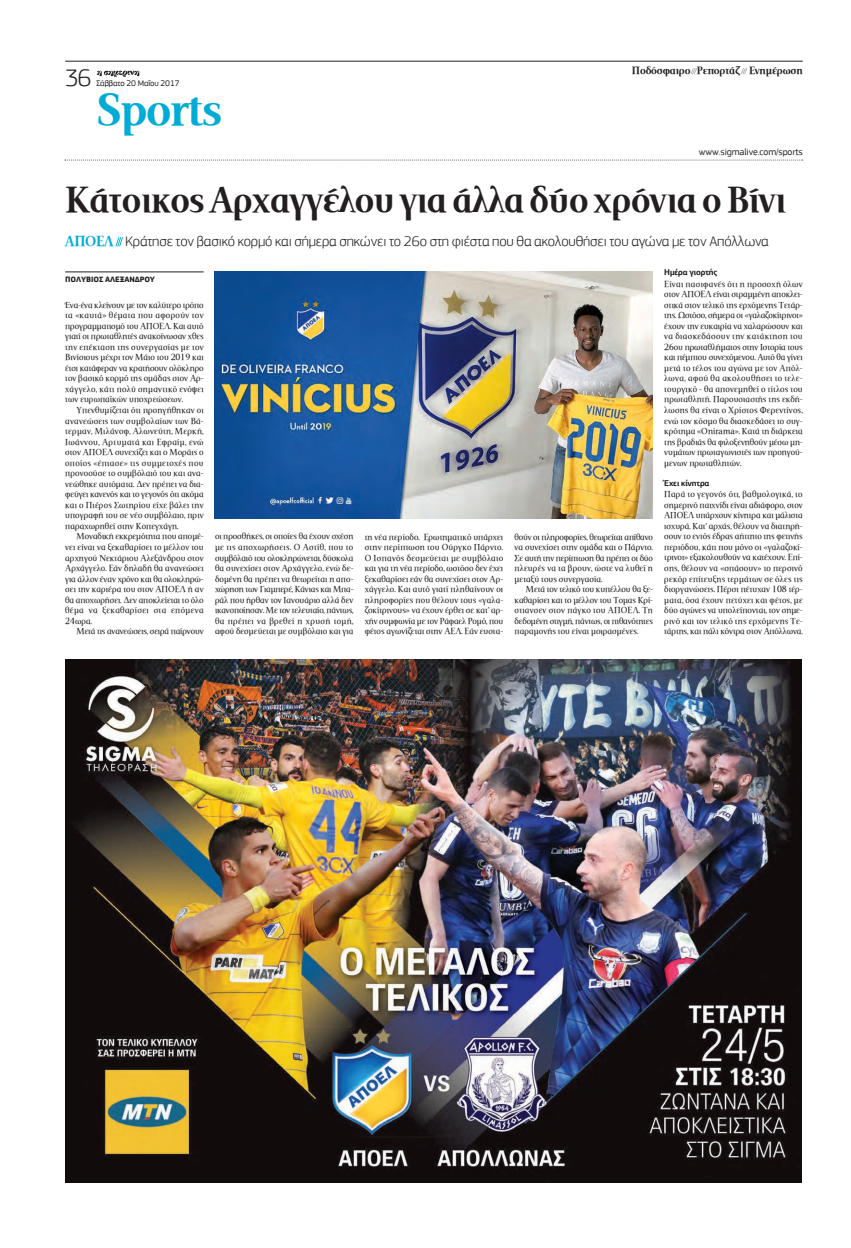
<style>
.page{position:relative;width:851px;height:1248px;background:#fff}
.page>*{position:absolute;margin:0;border:0;box-sizing:border-box;transform-origin:0 0}
.t1{font:700 45.5px "PF Document";letter-spacing:-.03em;color:#00acd5;scale:1.06 1}
.t2{font:700 36px "PF Document";letter-spacing:-.015em;color:#231f20}
.t3{font:300 25px "PF Square Sans Pro";color:#231f20}
.t4{font:300 14.5px "PF Square Sans Pro";letter-spacing:-.01em;color:#231f20}
.t5{font:700 10.5px "PF Document";letter-spacing:-.015em;color:#231f20;scale:1.05 1}
.t6{font:9.5px "PF Square Sans Pro";letter-spacing:-.01em;color:#231f20}
.t7{font:8.8px/10.5px "PF Document";letter-spacing:.005em;color:#231f20;text-align:justify;scale:1.05 1}
.t8{font:8.8px "PF Document";letter-spacing:-.02em;color:#231f20;scale:1.05 1}
.t9{font:8.8px "PF Document";letter-spacing:.03em;color:#231f20;scale:1.05 1}
.t10{font:8.8px "PF Document";letter-spacing:-.015em;color:#231f20;scale:1.05 1}
.t11{font:8.8px "PF Document";letter-spacing:.025em;color:#231f20;scale:1.05 1}
.t12{font:700 8.5px "PF Agora Sans Pro";letter-spacing:-.02em;color:#231f20}
.t13{font:8.5px "PF Square Sans Pro";letter-spacing:-.01em;color:#231f20}
.t14{font:700 8px "PF Square Sans Pro";letter-spacing:-.01em;color:#231f20}
.s1{font-family:"PF Document";font-weight:700;color:#00acd5}
</style>
<div class="page">
<hr style="left:65px;top:61px;width:737px;height:1px;background:#231f20">
<svg style="left:65px;top:159px;width:738px;height:1px"></svg>
<svg style="left:741px;top:68px;width:6px;height:6px"></svg>
<svg style="left:690px;top:68px;width:7px;height:6px"></svg>
<svg style="left:97px;top:70px;width:42px;height:7px"></svg>
<img style="left:65px;top:659px;width:736px;height:522px">
<svg style="left:115px;top:237px;width:8px;height:9px"></svg>
<hr style="left:65px;top:272px;width:139px;height:1px;background:#231f20">
<img style="left:215px;top:272px;width:437px;height:247px">
<p class="t3" style="left:65px;top:68px;width:28px">36</p>
<p class="t13" style="left:96px;top:80px;width:85px">Σάββατο 20 Μαΐου 2017</p>
<p class="t1" style="left:96px;top:90px;width:120px">Sports</p>
<p class="t5" style="left:632px;top:66px;width:164px">Ποδόσφαιρο Ρεπορτάζ Ενημέρωση</p>
<p class="t6" style="left:698px;top:147px;width:105px">www.sigmalive.com/sports</p>
<p class="t2" style="left:65px;top:185px;width:722px">Κάτοικος Αρχαγγέλου για άλλα δύο χρόνια ο Βίνι</p>
<p class="t4" style="left:65px;top:235px;width:705px"><span class="s1">ΑΠΟΕΛ</span> Κράτησε τον βασικό κορμό και σήμερα σηκώνει το 26ο στη φιέστα που θα ακολουθήσει του αγώνα με τον Απόλλωνα</p>
<p class="t14" style="left:65px;top:276px;width:91px">ΠΟΛΥΒΙΟΣ ΑΛΕΞΑΝΔΡΟΥ</p>
<p class="t8" style="left:65px;top:301px;width:133px">Ένα-ένα κλείνουν με τον καλύτερο τρόπο</p>
<p class="t9" style="left:65px;top:311px;width:133px">τα «καυτά» θέματα που αφορούν τον</p>
<p class="t7" style="left:65px;top:321px;width:133px">προγραμματισμό του ΑΠΟΕΛ. Και αυτό</p>
<p class="t7" style="left:65px;top:331px;width:133px">γιατί οι πρωταθλητές ανακοίνωσαν χθες</p>
<p class="t7" style="left:65px;top:342px;width:133px">την επέκταση της συνεργασίας με τον</p>
<p class="t7" style="left:65px;top:352px;width:133px">Βινίσιους μέχρι τον Μάιο του 2019 και</p>
<p class="t10" style="left:65px;top:364px;width:133px">έτσι κατάφεραν να κρατήσουν ολόκληρο</p>
<p class="t7" style="left:65px;top:374px;width:133px">τον βασικό κορμό της ομάδας στον Αρ-</p>
<p class="t11" style="left:65px;top:385px;width:133px">χάγγελο, κάτι πολύ σημαντικό ενόψει</p>
<p class="t7" style="left:65px;top:395px;width:114px">των ευρωπαϊκών υποχρεώσεων.</p>
<p class="t7" style="left:77px;top:405px;width:122px">Υπενθυμίζεται ότι προηγήθηκαν οι</p>
<p class="t7" style="left:65px;top:416px;width:133px">ανανεώσεις των συμβολαίων των Βά-</p>
<p class="t11" style="left:65px;top:427px;width:133px">τερμαν, Μιλάνοφ, Αλωνεύτη, Μερκή,</p>
<p class="t9" style="left:65px;top:438px;width:133px">Ιωάννου, Αρτυματά και Εφραίμ, ενώ</p>
<p class="t7" style="left:65px;top:447px;width:133px">στον ΑΠΟΕΛ συνεχίζει και ο Μοράις ο</p>
<p class="t9" style="left:65px;top:459px;width:133px">οποίος «έπιασε» τις συμμετοχές που</p>
<p class="t7" style="left:65px;top:468px;width:133px">προνοούσε το συμβόλαιό του και ανα-</p>
<p class="t7" style="left:65px;top:479px;width:133px">νεώθηκε αυτόματα. Δεν πρέπει να δια-</p>
<p class="t10" style="left:65px;top:490px;width:133px">φεύγει κανενός και το γεγονός ότι ακόμα</p>
<p class="t7" style="left:65px;top:500px;width:133px">και ο Πιέρος Σωτηρίου είχε βάλει την</p>
<p class="t7" style="left:65px;top:510px;width:133px">υπογραφή του σε νέο συμβόλαιο, πριν</p>
<p class="t7" style="left:65px;top:521px;width:109px">παραχωρηθεί στην Κοπεγχάγη.</p>
<p class="t7" style="left:77px;top:532px;width:122px">Μοναδική εκκρεμότητα που απομέ-</p>
<p class="t7" style="left:65px;top:542px;width:133px">νει είναι να ξεκαθαρίσει το μέλλον του</p>
<p class="t7" style="left:65px;top:553px;width:133px">αρχηγού Νεκτάριου Αλεξάνδρου στον</p>
<p class="t7" style="left:65px;top:563px;width:133px">Αρχάγγελο. Εάν δηλαδή θα ανανεώσει</p>
<p class="t7" style="left:65px;top:574px;width:133px">για άλλον έναν χρόνο και θα ολοκληρώ-</p>
<p class="t7" style="left:65px;top:584px;width:133px">σει την καριέρα του στον ΑΠΟΕΛ ή αν</p>
<p class="t7" style="left:65px;top:595px;width:133px">θα αποχωρήσει. Δεν αποκλείεται το όλο</p>
<p class="t9" style="left:65px;top:606px;width:133px">θέμα να ξεκαθαρίσει στα επόμενα</p>
<p class="t7" style="left:65px;top:616px;width:27px">24ωρα.</p>
<p class="t8" style="left:77px;top:627px;width:122px">Μετά τις ανανεώσεις, σειρά παίρνουν</p>
<p class="t7" style="left:215px;top:532px;width:133px">οι προσθήκες, οι οποίες θα έχουν σχέση με τις αποχωρήσεις. Ο Αστίθ, που το συμβόλαιό του ολοκληρώνεται, δύσκολα θα συνεχίσει στον Αρχάγγελο, ενώ δε&shy;δομένη θα πρέπει να θεωρείται η απο&shy;χώρηση των Γιαμπερέ, Κάνιας και Μπα&shy;ράλ που ήρθαν τον Ιανουάριο αλλά δεν ικανοποίησαν. Με τον τελευταίο, πάντως, θα πρέπει να βρεθεί η χρυσή τομή, αφού δεσμεύεται με συμβόλαιο και για</p>
<p class="t7" style="left:365px;top:532px;width:133px">τη νέα περίοδο. Ερωτηματικό υπάρχει στην περίπτωση του Ούργκο Πάρντο.<br>Ο Ισπανός δεσμεύεται με συμβόλαιο και για τη νέα περίοδο, ωστόσο δεν έχει ξεκαθαρίσει εάν θα συνεχίσει στον Αρ&shy;χάγγελο. Και αυτό γιατί πληθαίνουν οι πληροφορίες που θέλουν τους «γαλα&shy;ζοκίτρινους» να έχουν έρθει σε κατ’ αρ&shy;χήν συμφωνία με τον Ράφαελ Ρομό, που φέτος αγωνίζεται στην ΑΕΛ. Εάν ευστα-</p>
<p class="t8" style="left:514px;top:532px;width:133px">θούν οι πληροφορίες, θεωρείται απίθανο</p>
<p class="t7" style="left:514px;top:542px;width:133px">να συνεχίσει στην ομάδα και ο Πάρντο.</p>
<p class="t8" style="left:514px;top:554px;width:133px">Σε αυτή την περίπτωση θα πρέπει οι δύο</p>
<p class="t7" style="left:514px;top:563px;width:133px">πλευρές να τα βρουν, ώστε να λυθεί η</p>
<p class="t7" style="left:514px;top:574px;width:85px">μεταξύ τους συνεργασία.</p>
<p class="t7" style="left:526px;top:584px;width:122px">Μετά τον τελικό του κυπέλλου θα ξε-</p>
<p class="t7" style="left:514px;top:595px;width:133px">καθαρίσει και το μέλλον του Τομας Κρί-</p>
<p class="t7" style="left:514px;top:605px;width:133px">στιανσεν στον πάγκο του ΑΠΟΕΛ. Τη</p>
<p class="t8" style="left:514px;top:617px;width:133px">δεδομένη στιγμή, πάντως, οι πιθανότητες</p>
<p class="t7" style="left:514px;top:626px;width:119px">παραμονής του είναι μοιρασμένες.</p>
<p class="t12" style="left:664px;top:268px;width:55px">Ημέρα γιορτής</p>
<p class="t7" style="left:664px;top:279px;width:133px">Είναι πασιφανές ότι η προσοχή όλων στον ΑΠΟΕΛ είναι στραμμένη αποκλει&shy;στικά στον τελικό της ερχόμενης Τετάρ&shy;της. Ωστόσο, σήμερα οι «γαλαζοκίτρινοι» έχουν την ευκαιρία να χαλαρώσουν και να διασκεδάσουν την κατάκτηση του 26ου πρωταθλήματος στην Ιστορία τους και πέμπτου συνεχόμενου. Αυτό θα γίνει μετά το τέλος του αγώνα με τον Απόλ&shy;λωνα, αφού θα ακολουθήσει το τελε&shy;τουργικό - θα απονεμηθεί ο τίτλος του πρωταθλητή. Παρουσιαστής της εκδή&shy;λωσης θα είναι ο Χρίστος Φερεντίνος, ενώ τον κόσμο θα διασκεδάσει το συγ&shy;κρότημα «Onirama». Κατά τη διάρκεια της βραδιάς θα φιλοξενηθούν μέσω μη&shy;νυμάτων πρωταγωνιστές των προηγού&shy;μενων πρωταθλητών.</p>
<p class="t12" style="left:664px;top:479px;width:47px">Έχει κίνητρα</p>
<p class="t7" style="left:664px;top:489px;width:133px">Παρά το γεγονός ότι, βαθμολογικά, το σημερινό παιχνίδι είναι αδιάφορο, στον ΑΠΟΕΛ υπάρχουν κίνητρα και μάλιστα ισχυρά. Κατ’ αρχάς, θέλουν να διατηρή&shy;σουν το εντός έδρας αήττητο της φετινής περιόδου, κάτι που μόνο οι «γαλαζοκί&shy;τρινοι» εξακολουθούν να κατέχουν. Επί&shy;σης, θέλουν να «σπάσουν» το περσινό ρεκόρ επίτευξης τερμάτων σε όλες τις διοργανώσεις. Πέρσι πέτυχαν 108 τέρ&shy;ματα, όσα έχουν πετύχει και φέτος, με δύο αγώνες να υπολείπονται, τον σημε&shy;ρινό και τον τελικό της ερχόμενης Τε&shy;τάρτης, και πάλι κόντρα στον Απόλλωνα.</p>
</div>
